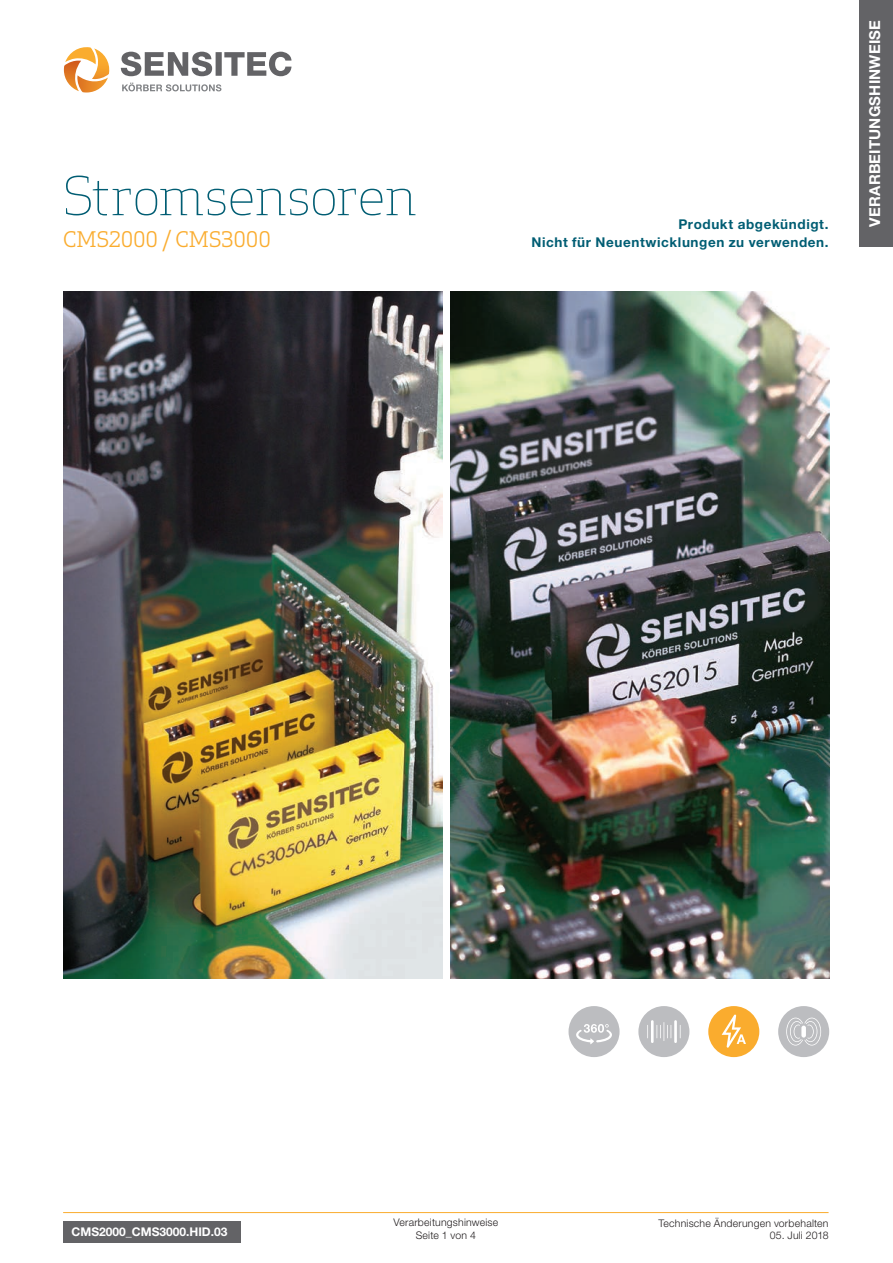
<style>
.page{position:relative;width:893px;height:1263px;background:#fff}
.page>*{position:absolute;margin:0;border:0;box-sizing:border-box;transform-origin:0 0}
.t1{font:300 52.5px "Apex Serif";letter-spacing:-.02em;color:#005d73}
.t2{font:21px "Apex Serif";letter-spacing:-.01em;color:#faac2e}
.t3{font:700 15px "Helvetica Neue LT Std";letter-spacing:.015em;color:#fff}
.t4{font:700 13.5px/18px "Helvetica Neue LT Std";letter-spacing:.045em;color:#005d73;text-align:right}
.t5{font:700 12px "Helvetica Neue LT Std";color:#fff}
.t6{font:300 10.5px/12.6px "Helvetica Neue LT Std";letter-spacing:.02em;color:#231f20;text-align:center}
</style>
<div class="page">
<div style="left:568px;top:1006px;width:52px;height:51px;background:#bcbdc0;border-radius:50%"></div>
<svg style="left:576px;top:1024px;width:36px;height:20px"></svg>
<div style="left:638px;top:1006px;width:51px;height:51px;background:#bcbdc0;border-radius:50%"></div>
<svg style="left:680px;top:1025px;width:1px;height:13px"></svg>
<hr style="left:674px;top:1020px;width:3px;height:23px;background:#fff">
<svg style="left:656px;top:1022px;width:16px;height:19px"></svg>
<hr style="left:651px;top:1020px;width:3px;height:23px;background:#fff">
<svg style="left:647px;top:1025px;width:1px;height:13px"></svg>
<div style="left:778px;top:1006px;width:51px;height:51px;background:#bcbdc0;border-radius:50%"></div>
<svg style="left:786px;top:1018px;width:35px;height:27px"></svg>
<div style="left:708px;top:1006px;width:51px;height:51px;background:#faac2e;border-radius:50%"></div>
<svg style="left:722px;top:1014px;width:24px;height:34px"></svg>
<div style="left:859px;top:0;width:34px;height:247px;background:#636366"></div>
<hr style="left:63px;top:1212px;width:765px;height:1px;background:#faac2e">
<div style="left:63px;top:1221px;width:178px;height:21px;background:#636366"></div>
<svg style="left:121px;top:52px;width:170px;height:24px"></svg>
<svg style="left:122px;top:83px;width:99px;height:8px"></svg>
<svg style="left:64px;top:47px;width:46px;height:46px"></svg>
<img style="left:64px;top:291px;width:378px;height:687px">
<img style="left:451px;top:291px;width:378px;height:687px">
<h1 class="t1" style="left:63px;top:163px;width:355px">Stromsensoren</h1>
<h2 class="t2" style="left:63px;top:226px;width:209px">CMS2000 / CMS3000</h2>
<p class="t4" style="left:531px;top:215px;width:299px">Produkt abgekündigt.<br>Nicht für Neuentwicklungen zu verwenden.</p>
<h3 class="t3" style="left:866px;top:227px;width:208px;rotate:-90deg">VERARBEITUNGSHINWEISE</h3>
<p class="t5" style="left:72px;top:1224px;width:157px">CMS2000_CMS3000.HID.03</p>
<p class="t6" style="left:393px;top:1216px;width:106px">Verarbeitungshinweise<br>Seite 1 von 4</p>
<p class="t6" style="left:658px;top:1216px;width:172px">Technische Änderungen vorbehalten</p>
<p class="t6" style="left:770px;top:1229px;width:60px">05. Juli 2018</p>
</div>
